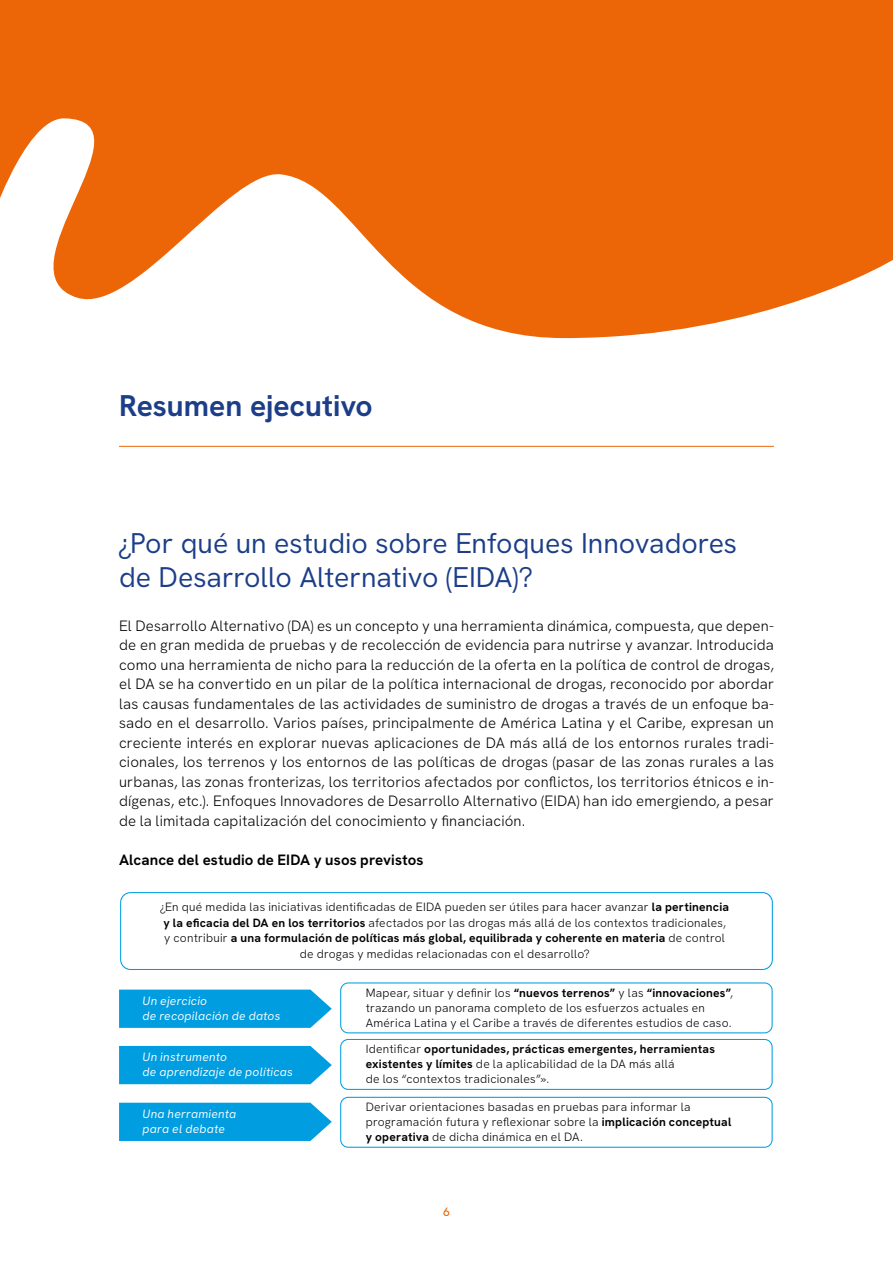
<style>
.page{position:relative;width:893px;height:1263px;background:#fff}
.page>*{position:absolute;margin:0;border:0;box-sizing:border-box;transform-origin:0 0}
.Innen-Head_1{font:700 30px "HK Grotesk Pro";letter-spacing:-.005em;color:#1c3e88}
.Innen-Head_2{font:28.5px/34.2px "HK Grotesk Pro";color:#1c3e88}
.Lauftext{font:300 15px/19.5px "HK Grotesk Pro";letter-spacing:.01em;color:#000;text-align:justify}
.Bild-_Grafik-Head{font:700 15px "HK Grotesk Pro";letter-spacing:.005em;color:#000}
.t1{font:300 12px/15px "HK Grotesk Pro";letter-spacing:.02em;color:#000}
.t2{font:italic 12px/15px "HK Grotesk Pro";letter-spacing:.02em;color:#fff}
.t3{font:500 12px "HK Grotesk Pro";color:#ec6608}
.s1{font-weight:700}
</style>
<div class="page">
<svg style="left:0;top:0;width:893px;height:338px;fill:#ec6608"></svg>
<hr style="left:119px;top:446px;width:655px;height:1px;background:#ec6608">
<svg style="left:340px;top:982px;width:433px;height:51px"></svg>
<svg style="left:120px;top:892px;width:653px;height:78px"></svg>
<svg style="left:340px;top:1039px;width:433px;height:51px"></svg>
<svg style="left:340px;top:1097px;width:433px;height:51px"></svg>
<div style="left:119px;top:1046px;width:213px;height:38px;background:#009de0"></div>
<svg style="left:119px;top:989px;width:213px;height:39px;background:#11a3e2"></svg>
<div style="left:119px;top:1103px;width:213px;height:38px;background:#009de0"></div>
<h1 class="Innen-Head_1" style="left:119px;top:383px;width:255px">Resumen ejecutivo</h1>
<h2 class="Innen-Head_2" style="left:119px;top:524px;width:620px">¿Por qué un estudio sobre Enfoques Innovadores de Desarrollo Alternativo (EIDA)?</h2>
<p class="Lauftext" style="left:119px;top:615px;width:656px">El Desarrollo Alternativo (DA) es un concepto y una herramienta dinámica, compuesta, que depen&shy;de en gran medida de pruebas y de recolección de evidencia para nutrirse y avanzar. Introducida como una herramienta de nicho para la reducción de la oferta en la política de control de drogas, el DA se ha convertido en un pilar de la política internacional de drogas, reconocido por abordar las causas fundamentales de las actividades de suministro de drogas a través de un enfoque ba&shy;sado en el desarrollo. Varios países, principalmente de América Latina y el Caribe, expresan un creciente interés en explorar nuevas aplicaciones de DA más allá de los entornos rurales tradi&shy;cionales, los terrenos y los entornos de las políticas de drogas (pasar de las zonas rurales a las urbanas, las zonas fronterizas, los territorios afectados por conflictos, los territorios étnicos e in&shy;dígenas, etc.). Enfoques Innovadores de Desarrollo Alternativo (EIDA) han ido emergiendo, a pesar de la limitada capitalización del conocimiento y financiación.</p>
<p class="Bild-_Grafik-Head" style="left:119px;top:848px;width:306px">Alcance del estudio de EIDA y usos previstos</p>
<p class="t1" style="left:160px;top:898px;width:570px;line-height:15.6px;text-align:center">¿En qué medida las iniciativas identificadas de EIDA pueden ser útiles para hacer avanzar <span class="s1">la pertinencia y la eficacia del DA en los territorios</span> afectados por las drogas más allá de los contextos tradicionales, y contribuir <span class="s1">a una formulación de políticas más global, equilibrada y coherente en materia</span> de control de drogas y medidas relacionadas con el desarrollo?</p>
<p class="t1" style="left:366px;top:985px;width:369px">Mapear, situar y definir los <span class="s1">“nuevos terrenos”</span> y las <span class="s1">“innovaciones”</span>, trazando un panorama completo de los esfuerzos actuales en<br>América Latina y el Caribe a través de diferentes estudios de caso.</p>
<p class="t1" style="left:366px;top:1040px;width:351px">Identificar <span class="s1">oportunidades, prácticas emergentes, herramientas existentes y límites</span> de la aplicabilidad de la DA más allá<br>de los “contextos tradicionales”».</p>
<p class="t1" style="left:366px;top:1098px;width:367px">Derivar orientaciones basadas en pruebas para informar la programación futura y reflexionar sobre la <span class="s1">implicación conceptual y operativa</span> de dicha dinámica en el DA.</p>
<p class="t2" style="left:143px;top:992px;width:139px">Un ejercicio<br>de recopilación de datos</p>
<p class="t2" style="left:143px;top:1048px;width:152px">Un instrumento<br>de aprendizaje de políticas</p>
<p class="t2" style="left:143px;top:1105px;width:95px">Una herramienta para el debate</p>
<p class="t3" style="left:443px;top:1202px;width:8px">6</p>
</div>
